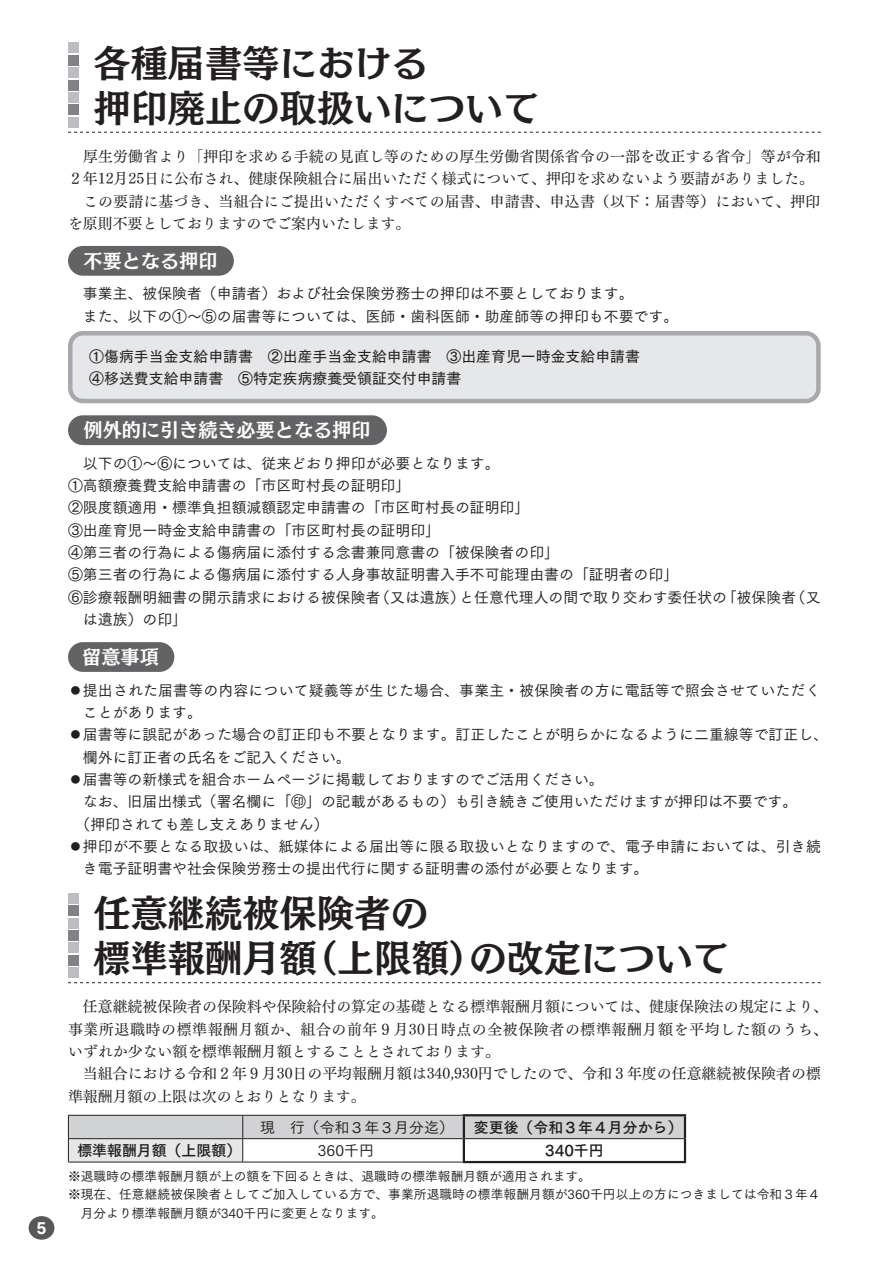
<style>
.page{position:relative;width:893px;height:1263px;background:#fff}
.page>*{position:absolute;margin:0;border:0;box-sizing:border-box;transform-origin:0 0}
.筑紫明朝14Q{font:37.2px "Mode Min A Large Pro N B";color:#231f20}
.筑紫明朝14Q-2{font:19.2px "Mode Min A Large Pro N B";color:#fff}
.t1{font:15.9px "Cezanne Pro N B";color:#fff}
.筑紫明朝14Q-3{font:14.85px/22.4px "Tsuku Go Pro M";color:#231f20}
.筑紫明朝14Q-4{font:14.85px/22.4px "Tsuku Min Pr 6 N M";color:#231f20}
.筑紫明朝14Q-5{font:14.85px "Tsuku Go Pro D";color:#231f20}
.筑紫明朝14Q-6{font:14.85px "Tsuku Go Pro B";color:#231f20}
.筑紫明朝14Q-7{font:12.75px/18px "Tsuku Go Pro M";color:#231f20}
</style>
<div class="page">
<div style="left:68px;top:642px;width:106px;height:30px;background:#636366;border-radius:15px"></div>
<div style="left:68px;top:415px;width:319px;height:30px;background:#636366;border-radius:15px"></div>
<div style="left:68px;top:246px;width:166px;height:30px;background:#636366;border-radius:15px"></div>
<div style="left:70px;top:333px;width:748px;height:68px;background:#e6e7e9;border-radius:13px"></div>
<div style="left:68px;top:331px;width:753px;height:72px;border:4px solid #a8a9ad;border-radius:13px"></div>
<div style="left:68px;top:43px;width:11px;height:10px;background:#bcbdc0"></div>
<div style="left:68px;top:67px;width:11px;height:11px;background:#bcbdc0"></div>
<div style="left:68px;top:92px;width:11px;height:11px;background:#bcbdc0"></div>
<div style="left:68px;top:55px;width:11px;height:11px;background:#808285"></div>
<div style="left:68px;top:80px;width:11px;height:10px;background:#808285"></div>
<div style="left:68px;top:105px;width:11px;height:10px;background:#808285"></div>
<div style="left:68px;top:117px;width:11px;height:11px;background:#bcbdc0"></div>
<svg style="left:68px;top:132px;width:753px;height:1px"></svg>
<svg style="left:68px;top:1115px;width:616px;height:47px"></svg>
<hr style="left:465px;top:1138px;width:219px;height:1px;background:#231f20">
<hr style="left:68px;top:1162px;width:175px;height:1px;background:#231f20">
<hr style="left:243px;top:1162px;width:220px;height:1px;background:#231f20">
<hr style="left:463px;top:1114px;width:223px;height:2px;background:#231f20">
<hr style="left:463px;top:1116px;width:2px;height:23px;background:#231f20">
<hr style="left:684px;top:1116px;width:2px;height:23px;background:#231f20">
<hr style="left:463px;top:1139px;width:2px;height:22px;background:#231f20">
<hr style="left:684px;top:1139px;width:2px;height:22px;background:#231f20">
<hr style="left:463px;top:1161px;width:223px;height:2px;background:#231f20">
<div style="left:68px;top:893px;width:11px;height:11px;background:#bcbdc0"></div>
<div style="left:68px;top:918px;width:11px;height:10px;background:#bcbdc0"></div>
<div style="left:68px;top:943px;width:11px;height:10px;background:#bcbdc0"></div>
<div style="left:68px;top:905px;width:11px;height:11px;background:#808285"></div>
<div style="left:68px;top:930px;width:11px;height:11px;background:#808285"></div>
<div style="left:68px;top:955px;width:11px;height:11px;background:#808285"></div>
<div style="left:68px;top:967px;width:11px;height:11px;background:#bcbdc0"></div>
<svg style="left:68px;top:982px;width:753px;height:1px"></svg>
<div style="left:29px;top:1216px;width:25px;height:24px;background:#57585a;border-radius:50%"></div>
<p class="t1" style="left:36px;top:1218px;width:12px">5</p>
<p class="筑紫明朝14Q" style="left:94px;top:31px;width:336px">各種届書等における</p>
<p class="筑紫明朝14Q" style="left:94px;top:75px;width:448px">押印廃止の取扱いについて</p>
<p class="筑紫明朝14Q-4" style="left:68px;top:144px;width:754px">　厚生労働省より「押印を求める手続の見直し等のための厚生労働省関係省令の一部を改正する省令」等が令和<br>２年12月25日に公布され、健康保険組合に届出いただく様式について、押印を求めないよう要請がありました。</p>
<p class="筑紫明朝14Q-4" style="left:68px;top:188px;width:754px">　この要請に基づき、当組合にご提出いただくすべての届書、申請書、申込書（以下：届書等）において、押印を原則不要としておりますのでご案内いたします。</p>
<p class="筑紫明朝14Q-2" style="left:84px;top:244px;width:135px">不要となる押印</p>
<p class="筑紫明朝14Q-3" style="left:68px;top:281px;width:567px">　事業主、被保険者（申請者）および社会保険労務士の押印は不要としております。</p>
<p class="筑紫明朝14Q-3" style="left:68px;top:303px;width:612px">　また、以下の①～⑤の届書等については、医師・歯科医師・助産師等の押印も不要です。</p>
<p class="筑紫明朝14Q-5" style="left:89px;top:344px;width:552px">①傷病手当金支給申請書　②出産手当金支給申請書　③出産育児一時金支給申請書</p>
<p class="筑紫明朝14Q-5" style="left:89px;top:366px;width:374px">④移送費支給申請書　⑤特定疾病療養受領証交付申請書</p>
<p class="筑紫明朝14Q-2" style="left:84px;top:414px;width:289px">例外的に引き続き必要となる押印</p>
<p class="筑紫明朝14Q-3" style="left:68px;top:450px;width:433px">　以下の①～⑥については、従来どおり押印が必要となります。</p>
<p class="筑紫明朝14Q-3" style="left:68px;top:473px;width:344px">①高額療養費支給申請書の「市区町村長の証明印「</p>
<p class="筑紫明朝14Q-3" style="left:68px;top:495px;width:463px">②限度額適用・標準負担額減額認定申請書の「市区町村長の証明印「</p>
<p class="筑紫明朝14Q-3" style="left:68px;top:517px;width:374px">③出産育児一時金支給申請書の「市区町村長の証明印「</p>
<p class="筑紫明朝14Q-3" style="left:68px;top:540px;width:493px">④第三者の行為による傷病届に添付する念書兼同意書の「被保険者の印「</p>
<p class="筑紫明朝14Q-3" style="left:68px;top:562px;width:612px">⑤第三者の行為による傷病届に添付する人身事故証明書入手不可能理由書の「証明者の印「</p>
<p class="筑紫明朝14Q-3" style="left:83px;top:584px;width:299px;text-indent:-15px">⑥診療報酬明細書の開示請求における被保険者は遺族）の印「</p>
<p class="筑紫明朝14Q-3" style="left:375px;top:584px;width:91px">（又は遺族）</p>
<p class="筑紫明朝14Q-3" style="left:791px;top:584px;width:31px">（又</p>
<p class="筑紫明朝14Q-3" style="left:722px;top:584px;width:76px">「被保険者</p>
<p class="筑紫明朝14Q-3" style="left:459px;top:584px;width:269px">と任意代理人の間で取り交わす委任状の</p>
<p class="筑紫明朝14Q-2" style="left:82px;top:640px;width:78px">留意事項</p>
<p class="筑紫明朝14Q-3" style="left:83px;top:677px;width:739px;text-indent:-15px">◦提出された届書等の内容について疑義等が生じた場合、事業主・被保険者の方に電話等で照会させていただくことがあります。</p>
<p class="筑紫明朝14Q-3" style="left:83px;top:722px;width:747px;text-indent:-15px">◦届書等に誤記があった場合の訂正印も不要となります。訂正したことが明らかになるように二重線等で訂正し、欄外に訂正者の氏名をご記入ください。</p>
<p class="筑紫明朝14Q-3" style="left:68px;top:766px;width:537px">◦届書等の新様式を組合ホームページに掲載しておりますのでご活用ください。</p>
<p class="筑紫明朝14Q-3" style="left:83px;top:789px;width:716px">なお、旧届出様式（署名欄に「㊞」の記載があるもの）も引き続きご使用いただけますが押印は不要です。</p>
<p class="筑紫明朝14Q-3" style="left:68px;top:811px;width:262px">　（押印されても差し支えありません(</p>
<p class="筑紫明朝14Q-3" style="left:83px;top:833px;width:739px;text-indent:-15px">◦押印が不要となる取扱いは、紙媒体による届出等に限る取扱いとなりますので、電子申請においては、引き続き電子証明書や社会保険労務士の提出代行に関する証明書の添付が必要となります。</p>
<p class="筑紫明朝14Q" style="left:94px;top:881px;width:336px">任意継続被保険者の</p>
<p class="筑紫明朝14Q" style="left:94px;top:926px;width:225px">標準報酬月額</p>
<p class="筑紫明朝14Q" style="left:300px;top:926px;width:188px">（上限額）</p>
<p class="筑紫明朝14Q" style="left:469px;top:926px;width:262px">の改定について</p>
<p class="筑紫明朝14Q-4" style="left:68px;top:994px;width:762px;text-align:justify">　任意継続被保険者の保険料や保険給付の算定の基礎となる標準報酬月額については、健康保険法の規定により、事業所退職時の標準報酬月額か、組合の前年９月30日時点の全被保険者の標準報酬月額を平均した額のうち、いずれか少ない額を標準報酬月額とすることとされております。</p>
<p class="筑紫明朝14Q-4" style="left:68px;top:1061px;width:754px">　当組合における令和２年９月30日の平均報酬月額は340,930円でしたので、令和３年度の任意継続被保険者の標準報酬月額の上限は次のとおりとなります。</p>
<p class="筑紫明朝14Q-6" style="left:77px;top:1137px;width:165px">標準報酬月額（上限額）</p>
<p class="筑紫明朝14Q-3" style="left:260px;top:1114px;width:195px">現　行（令和３年３月分迄）</p>
<p class="筑紫明朝14Q-3" style="left:318px;top:1137px;width:72px">360千円　</p>
<p class="筑紫明朝14Q-6" style="left:474px;top:1114px;width:210px">変更後（令和３年４月分から(</p>
<p class="筑紫明朝14Q-6" style="left:545px;top:1137px;width:60px">340千円</p>
<p class="筑紫明朝14Q-7" style="left:68px;top:1166px;width:524px">※退職時の標準報酬月額が上の額を下回るときは、退職時の標準報酬月額が適用されます。</p>
<p class="筑紫明朝14Q-7" style="left:81px;top:1184px;width:741px;text-indent:-13px">※現在、任意継続被保険者としてご加入している方で、事業所退職時の標準報酬月額が360千円以上の方につきましては令和３年４月分より標準報酬月額が340千円に変更となります。</p>
</div>
